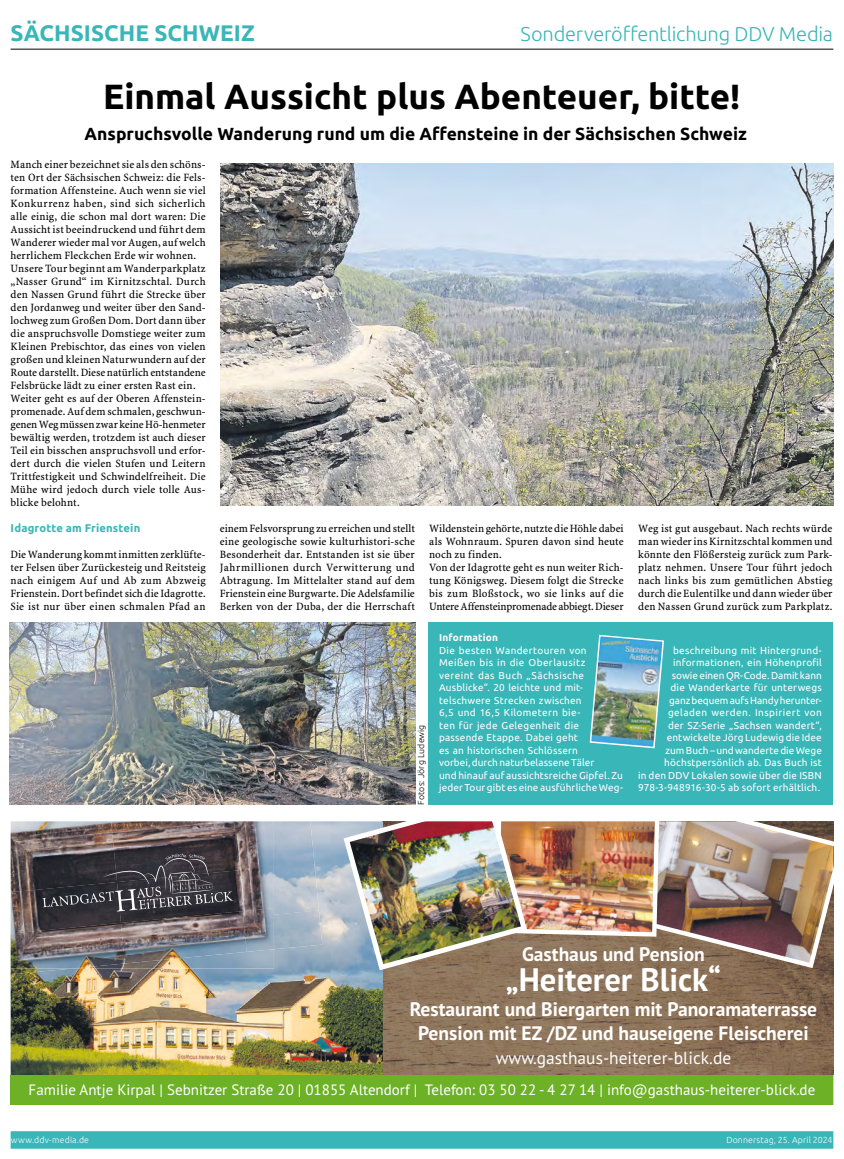
<style>
.page{position:relative;width:844px;height:1159px;background:#fff}
.page>*{position:absolute;margin:0;border:0;box-sizing:border-box;transform-origin:0 0}
.Unterüber{font:700 35px "Ubuntu SZ";color:#000}
.t1{font:700 32.5px "PT Sans";color:#fff}
.Rubriktitel{font:700 22.5px "Ubuntu SZ";letter-spacing:.005em;color:#39b6b8}
.Fliesstext{font:300 20px "Ubuntu SZ";letter-spacing:-.01em;color:#39b6b8}
.t2{font:700 19.5px/24.8px "PT Sans";color:#fff;text-align:center}
.Unterüber-2{font:700 17.5px "Ubuntu SZ";color:#000}
.t3{font:17.38px "PT Sans";color:#fff}
.t4{font:15px "PT Sans";color:#fff}
.Fliesstext-2{font:11.25px/13px "SZ Minion";letter-spacing:.01em;color:#000;text-align:justify}
.Fliesstext-3{font:700 11.25px "Ubuntu SZ";letter-spacing:.015em;color:#39b6b8}
.Fliesstext-4{font:10px/12.5px "Ubuntu SZ";letter-spacing:.02em;color:#fff}
.Fliesstext-5{font:700 10px "Ubuntu SZ";letter-spacing:.02em;color:#fff}
.Fliesstext-6{font:300 8.75px "Ubuntu SZ";letter-spacing:.015em;color:#fff}
.Bildunterschrift{font:300 8.75px "Ubuntu SZ";letter-spacing:.01em;color:#000}
</style>
<div class="page">
<hr style="left:11px;top:49px;width:822px;height:1px;background:#000">
<div style="left:11px;top:1131px;width:822px;height:17px;background:#39b6b8"></div>
<img style="left:220px;top:163px;width:613px;height:343px">
<img style="left:383px;top:973px;width:450px;height:102px">
<img style="left:11px;top:821px;width:372px;height:254px">
<div style="left:11px;top:1075px;width:822px;height:30px;background:#6db126"></div>
<img style="left:125px;top:952px;width:149px;height:16px">
<img style="left:274px;top:821px;width:45px;height:89px">
<img style="left:274px;top:910px;width:48px;height:39px">
<img style="left:11px;top:968px;width:25px;height:6px">
<img style="left:36px;top:968px;width:36px;height:4px">
<img style="left:11px;top:821px;width:100px;height:20px">
<img style="left:111px;top:821px;width:123px;height:20px">
<img style="left:234px;top:821px;width:40px;height:87px">
<img style="left:11px;top:841px;width:102px;height:41px">
<img style="left:113px;top:829px;width:126px;height:41px">
<img style="left:11px;top:882px;width:106px;height:41px">
<img style="left:117px;top:870px;width:126px;height:53px">
<img style="left:11px;top:923px;width:114px;height:45px">
<img style="left:121px;top:911px;width:126px;height:52px">
<img style="left:242px;top:908px;width:32px;height:44px">
<svg style="left:42px;top:853px;width:191px;height:58px;background:#414046"></svg>
<img style="left:340px;top:821px;width:493px;height:152px">
<div style="left:428px;top:623px;width:404px;height:182px;background:#39b6b8"></div>
<img style="left:589px;top:634px;width:75px;height:115px">
<img style="left:9px;top:623px;width:406px;height:182px">
<p class="Rubriktitel" style="left:11px;top:20px;width:246px">SÄCHSISCHE SCHWEIZ</p>
<p class="Fliesstext" style="left:520px;top:22px;width:314px">Sonderveröffentlichung DDV Media</p>
<p class="Unterüber" style="left:103px;top:75px;width:638px">Einmal Aussicht plus Abenteuer, bitte!</p>
<p class="Unterüber-2" style="left:85px;top:123px;width:663px">Anspruchsvolle Wanderung rund um die Affensteine in der Sächsischen Schweiz</p>
<p class="Fliesstext-2" style="left:11px;top:158px;width:196px">Manch einer bezeichnet sie als den schöns&shy;ten Ort der Sächsischen Schweiz: die Fels&shy;formation Affensteine. Auch wenn sie viel Konkurrenz haben, sind sich sicherlich alle einig, die schon mal dort waren: Die Aussicht ist beeindruckend und führt dem Wanderer wieder mal vor Augen, auf welch herrlichem Fleckchen Erde wir wohnen.</p>
<p class="Fliesstext-2" style="left:11px;top:262px;width:196px">Unsere Tour beginnt am Wanderparkplatz „Nasser Grund“ im Kirnitzschtal. Durch den Nassen Grund führt die Strecke über den Jordanweg und weiter über den Sand&shy;lochweg zum Großen Dom. Dort dann über die anspruchsvolle Domstiege weiter zum Kleinen Prebischtor, das eines von vielen großen und kleinen Naturwundern auf der Route darstellt. Diese natürlich entstandene Felsbrücke lädt zu einer ersten Rast ein.</p>
<p class="Fliesstext-2" style="left:11px;top:392px;width:196px">Weiter geht es auf der Oberen Affenstein&shy;promenade. Auf dem schmalen, geschwun&shy;genen Weg müssen zwar keine Hö-henmeter bewältig werden, trotzdem ist auch dieser Teil ein bisschen anspruchsvoll und erfor&shy;dert durch die vielen Stufen und Leitern Trittfestigkeit und Schwindelfreiheit. Die Mühe wird jedoch durch viele tolle Aus&shy;blicke belohnt.</p>
<p class="Fliesstext-3" style="left:11px;top:521px;width:131px">Idagrotte am Frienstein</p>
<p class="Fliesstext-2" style="left:11px;top:548px;width:196px">Die Wanderung kommt inmitten zerklüfte&shy;ter Felsen über Zurückesteig und Reitsteig nach einigem Auf und Ab zum Abzweig Frienstein. Dort befindet sich die Idagrotte.<br>Sie ist nur über einen schmalen Pfad an</p>
<p class="Fliesstext-2" style="left:220px;top:522px;width:196px">einem Felsvorsprung zu erreichen und stellt eine geologische sowie kulturhistori-sche Besonderheit dar. Entstanden ist sie über Jahrmillionen durch Verwitterung und Abtragung. Im Mittelalter stand auf dem Frienstein eine Burgwarte. Die Adelsfamilie Berken von der Duba, der die Herrschaft</p>
<p class="Fliesstext-2" style="left:429px;top:522px;width:196px">Wildenstein gehörte, nutzte die Höhle dabei als Wohnraum. Spuren davon sind heute noch zu finden.</p>
<p class="Fliesstext-2" style="left:429px;top:561px;width:196px">Von der Idagrotte geht es nun weiter Rich&shy;tung Königsweg. Diesem folgt die Strecke bis zum Bloßstock, wo sie links auf die Untere Affensteinpromenade abbiegt. Dieser</p>
<p class="Fliesstext-2" style="left:638px;top:522px;width:196px">Weg ist gut ausgebaut. Nach rechts würde man wieder ins Kirnitzschtal kommen und könnte den Flößersteig zurück zum Park&shy;platz nehmen. Unsere Tour führt jedoch nach links bis zum gemütlichen Abstieg durch die Eulentilke und dann wieder über den Nassen Grund zurück zum Parkplatz.</p>
<p class="Bildunterschrift" style="left:415px;top:805px;width:82px;rotate:-90deg">Fotos: Jörg Ludewig</p>
<p class="Fliesstext-5" style="left:439px;top:631px;width:60px">Information</p>
<p class="Fliesstext-4" style="left:439px;top:643px;width:185px">Die besten Wandertouren von<br>Meißen bis in die Oberlausitz<br>vereint das Buch „Sächsische<br>Ausblicke“. 20 leichte und mit&shy;telschwere Strecken zwischen<br>6,5 und 16,5 Kilometern bie-<br>ten für jede Gelegenheit die passende Etappe. Dabei geht<br>es an historischen Schlössern<br>vorbei, durch naturbelassene Täler<br>und hinauf auf aussichtsreiche Gipfel. Zu jeder Tour gibt es eine ausführliche Weg-</p>
<p class="Fliesstext-4" style="left:638px;top:644px;width:185px;text-align:right">beschreibung mit Hintergrund&shy;informationen, ein Höhenprofil<br>sowie einen QR-Code. Damit kann<br>die Wanderkarte für unterwegs<br>ganz bequem aufs Handy herunter&shy;geladen werden. Inspiriert von<br>der SZ-Serie „Sachsen wandert“, entwickelte Jörg Ludewig die Idee<br>zum Buch – und wanderte die Wege höchstpersönlich ab. Das Buch ist<br>in den DDV Lokalen sowie über die ISBN 978-3-948916-30-5 ab sofort erhältlich.</p>
<p class="t2" style="left:522px;top:941px;width:184px">Gasthaus und Pension</p>
<p class="t1" style="left:506px;top:958px;width:216px">„Heiterer Blick“</p>
<p class="t2" style="left:409px;top:996px;width:409px">Restaurant und Biergarten mit Panoramaterrasse<br>Pension mit EZ /DZ und hauseigene Fleischerei</p>
<p class="t4" style="left:29px;top:1080px;width:788px">Familie Antje Kirpal | Sebnitzer Straße 20 | 01855 Altendorf | Telefon: 03 50 22 - 4 27 14 | info@gasthaus-heiterer-blick.de</p>
<p class="t3" style="left:495px;top:1046px;width:237px">www.gasthaus-heiterer-blick.de</p>
<p class="Fliesstext-6" style="left:11px;top:1134px;width:80px">www.ddv-media.de</p>
<p class="Fliesstext-6" style="left:726px;top:1134px;width:107px">Donnerstag, 25. April 2024</p>
</div>
